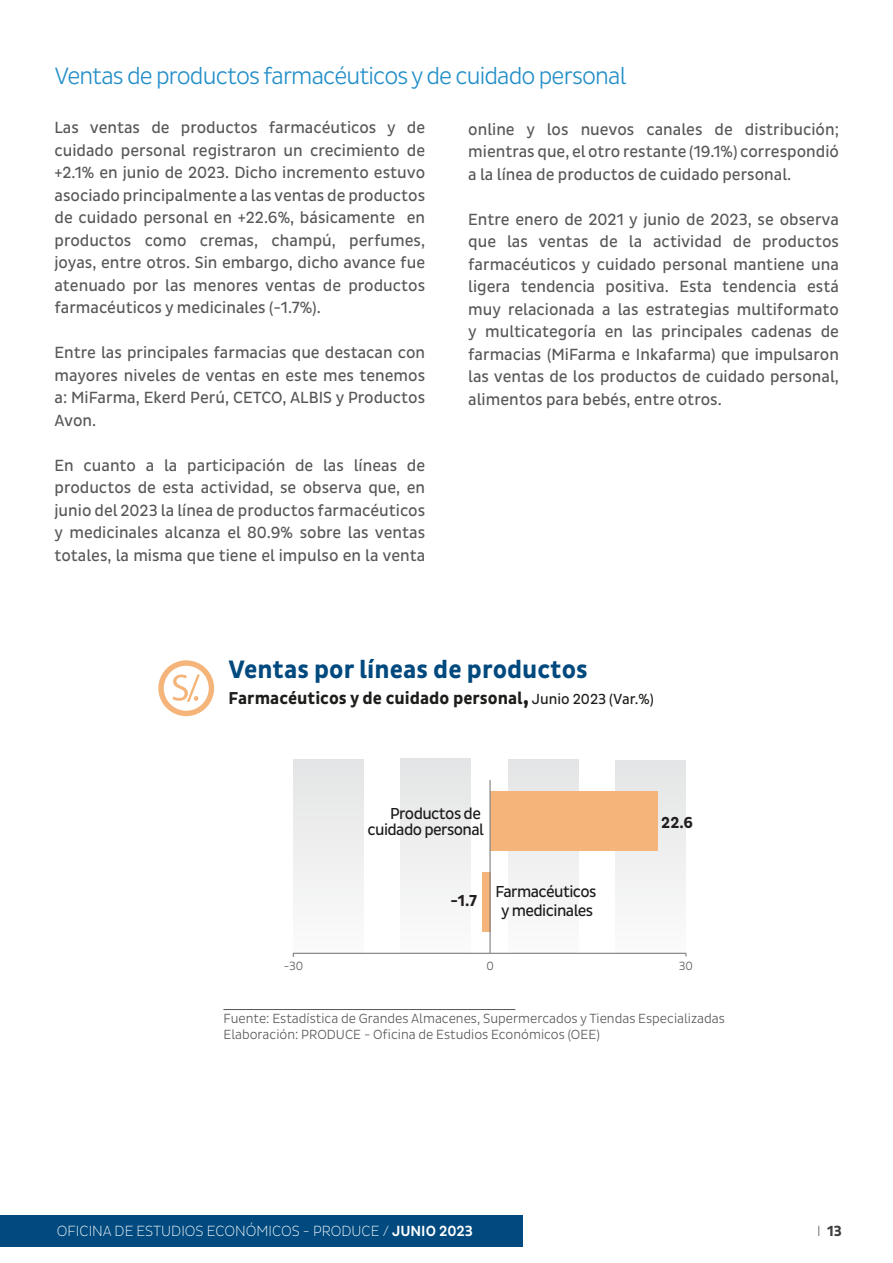
<style>
.page{position:relative;width:893px;height:1263px;background:#fff}
.page>*{position:absolute;margin:0;border:0;box-sizing:border-box;transform-origin:0 0}
.t1{font:700 25.65px "Pluto Sans Cond";color:#00497e}
.t2{font:300 24px "Pluto Sans Cond";letter-spacing:-.035em;color:#228ec8}
.t3{font:700 17.55px "Pluto Sans Cond";color:#1d1d1b}
.t4{font:16.5px/22.5px "Pluto Sans Cond";color:#57585a;text-align:justify}
.t5{font:16.2px/16.2px "Pluto Sans Cond";letter-spacing:-.035em;color:#1c1c1b;text-align:right}
.t6{font:700 16.2px "Pluto Sans Cond";color:#231f20}
.t7{font:300 15px "Pluto Sans Cond Ex";color:#fff}
.t8{font:700 15px "Pluto Sans Cond";color:#3e3e3f}
.t9{font:300 13.5px/16.2px "Pluto Sans Cond";color:#575756}
.t10{font:300 12.15px "Pluto Sans Cond";color:#575756}
.s1{font-size:24.3px}
.s2{font-weight:400;font-size:14.85px}
.s3{font-family:"Pluto Sans Cond";font-weight:500}
.s4{font-family:"Pluto Sans Cond Ex";font-weight:300}
</style>
<div class="page">
<div style="left:0;top:1215px;width:522px;height:32px;background:#004a7f"></div>
<svg style="left:292px;top:758px;width:395px;height:199px"></svg>
<div style="left:490px;top:791px;width:168px;height:60px;background:#f4b47a"></div>
<hr style="left:223px;top:1009px;width:292px;height:1px;background:#575756">
<hr style="left:293px;top:953px;width:392px;height:1px;background:#6d6e71">
<div style="left:482px;top:872px;width:8px;height:60px;background:#f4b47a"></div>
<div style="left:158px;top:660px;width:56px;height:56px;border:5px solid #f4b47a;border-radius:50%"></div>
<svg style="left:173px;top:675px;width:27px;height:27px"></svg>
<hr style="left:490px;top:780px;width:1px;height:173px;background:#6d6e71">
<p class="t2" style="left:54px;top:62px;width:573px">Ventas de productos farmacéuticos y de cuidado personal</p>
<p class="t4" style="left:54px;top:117px;width:372px">Las ventas de productos farmacéuticos y de cuidado personal registraron un crecimiento de +2.1% en junio de 2023. Dicho incremento estuvo asociado principalmente a las ventas de productos de cuidado personal en +22.6%, básicamente en productos como cremas, champú, perfumes, joyas, entre otros. Sin embargo, dicho avance fue atenuado por las menores ventas de productos farmacéuticos y medicinales (-1.7%).</p>
<p class="t4" style="left:54px;top:342px;width:372px">Entre las principales farmacias que destacan con mayores niveles de ventas en este mes tenemos a: MiFarma, Ekerd Perú, CETCO, ALBIS y Productos Avon.</p>
<p class="t4" style="left:54px;top:454px;width:372px">En cuanto a la participación de las líneas de productos de esta actividad, se observa que, en junio del 2023 la línea de productos farmacéuticos y medicinales alcanza el 80.9% sobre las ventas totales, la misma que tiene el impulso en la venta</p>
<p class="t4" style="left:468px;top:118px;width:372px">online y los nuevos canales de distribución; mientras que, el otro restante (19.1%) correspondió a la línea de productos de cuidado personal.</p>
<p class="t4" style="left:468px;top:208px;width:372px">Entre enero de 2021 y junio de 2023, se observa que las ventas de la actividad de productos farmacéuticos y cuidado personal mantiene una ligera tendencia positiva. Esta tendencia está muy relacionada a las estrategias multiformato y multicategoría en las principales cadenas de farmacias (MiFarma e Inkafarma) que impulsaron las ventas de los productos de cuidado personal, alimentos para bebés, entre otros.</p>
<p class="t1" style="left:229px;top:655px;width:361px">Ventas por líneas de productos</p>
<p class="t3" style="left:229px;top:688px;width:427px">Farmacéuticos y de cuidado personal<span class="s1">,</span> <span class="s2">Junio 2023 (Var.%)</span></p>
<p class="t5" style="left:367px;top:805px;width:118px">Productos de cuidado personal</p>
<p class="t6" style="left:450px;top:891px;width:28px">-1.7</p>
<p class="t5" style="left:495px;top:882px;width:103px;line-height:18.9px;text-align:center">Farmacéuticos y medicinales</p>
<p class="t10" style="left:284px;top:959px;width:21px">-30</p>
<p class="t10" style="left:486px;top:959px;width:9px">0</p>
<p class="t6" style="left:661px;top:813px;width:33px">22.6</p>
<p class="t10" style="left:679px;top:959px;width:16px">30</p>
<p class="t9" style="left:223px;top:1010px;width:503px">Fuente: Estadística de Grandes Almacenes, Supermercados y Tiendas Especializadas<br>Elaboración: PRODUCE - Oficina de Estudios Económicos (OEE)</p>
<p class="t7" style="left:57px;top:1222px;width:418px">OFICINA DE ESTUDIOS ECONÓMICOS - PRODUCE / <span class="s3">JUNIO 2023</span></p>
<p class="t8" style="left:817px;top:1222px;width:26px"><span class="s4">I</span> 13</p>
</div>
